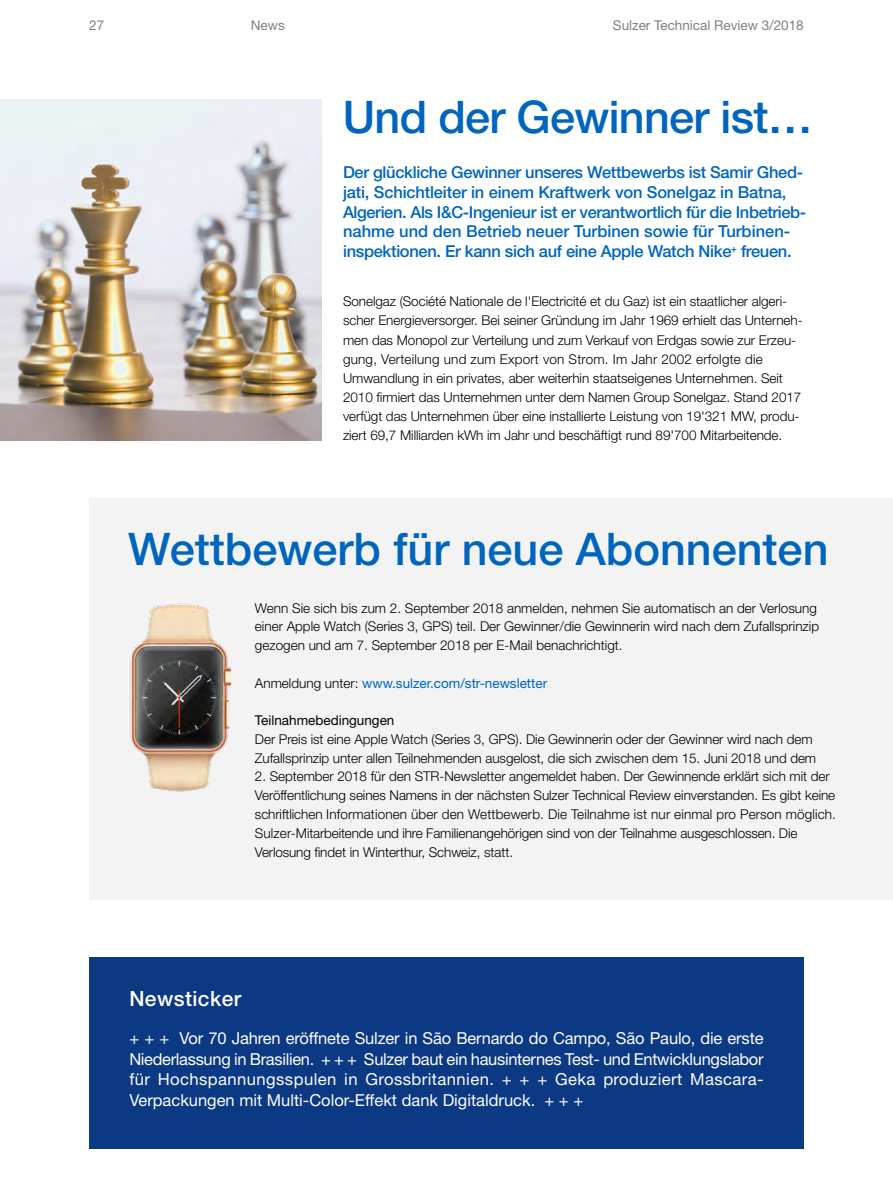
<style>
.page{position:relative;width:893px;height:1191px;background:#fff}
.page>*{position:absolute;margin:0;border:0;box-sizing:border-box;transform-origin:0 0}
.t1{font:500 45px "Helvetica Neue LT Std";color:#0065bf}
.t2{font:500 21px "Helvetica Neue LT Std";letter-spacing:.02em;color:#fff}
.t3{font:500 16.5px/19.8px "Helvetica Neue LT Std";letter-spacing:-.02em;color:#0065bf}
.t4{font:16.5px/20.7px "Helvetica Neue LT Std";color:#fff;text-align:justify}
.t5{font:300 13.5px/19.2px "Helvetica Neue LT Std";letter-spacing:-.005em;color:#000}
.t6{font:13.5px "Helvetica Neue LT Std";color:#0065bf}
.t7{font:13.5px "Helvetica Neue LT Std";color:#808080}
.t8{font:13.5px "Helvetica Neue LT Std";color:#000}
.s1{font-weight:300;color:#000}
</style>
<div class="page">
<div style="left:89px;top:497px;width:804px;height:402px;background:#f3f3f3"></div>
<img style="left:130px;top:603px;width:102px;height:189px">
<div style="left:89px;top:957px;width:715px;height:191px;background:#0c3984"></div>
<img style="left:0;top:100px;width:322px;height:340px">
<p class="t7" style="left:89px;top:17px;width:17px">27</p>
<p class="t7" style="left:251px;top:17px;width:35px">News</p>
<p class="t7" style="left:613px;top:17px;width:192px">Sulzer Technical Review 3/2018</p>
<h1 class="t1" style="left:343px;top:90px;width:471px">Und der Gewinner ist…</h1>
<p class="t3" style="left:343px;top:162px;width:465px">Der glückliche Gewinner unseres Wettbewerbs ist Samir Ghed&shy;jati, Schichtleiter in einem Kraftwerk von Sonelgaz in Batna, Algerien. Als I&amp;C-Ingenieur ist er verantwortlich für die Inbetrieb&shy;nahme und den Betrieb neuer Turbinen sowie für Turbinen&shy;inspektionen. Er kann sich auf eine Apple Watch Nike<sup>+</sup> freuen.</p>
<p class="t5" style="left:343px;top:291px;width:461px">Sonelgaz (Société Nationale de l'Electricité et du Gaz) ist ein staatlicher algeri&shy;scher Energieversorger. Bei seiner Gründung im Jahr 1969 erhielt das Unterneh&shy;men das Monopol zur Verteilung und zum Verkauf von Erdgas sowie zur Erzeu&shy;gung, Verteilung und zum Export von Strom. Im Jahr 2002 erfolgte die Umwandlung in ein privates, aber weiterhin staatseigenes Unternehmen. Seit 2010 firmiert das Unternehmen unter dem Namen Group Sonelgaz. Stand 2017 verfügt das Unternehmen über eine installierte Leistung von 19'321 MW, produ&shy;ziert 69,7 Milliarden kWh im Jahr und beschäftigt rund 89'700 Mitarbeitende.</p>
<h1 class="t1" style="left:128px;top:522px;width:702px">Wettbewerb für neue Abonnenten</h1>
<p class="t5" style="left:255px;top:598px;width:566px;line-height:18.8px">Wenn Sie sich bis zum 2. September 2018 anmelden, nehmen Sie automatisch an der Verlosung einer Apple Watch (Series 3, GPS) teil. Der Gewinner/die Gewinnerin wird nach dem Zufallsprinzip gezogen und am 7. September 2018 per E-Mail benachrichtigt.</p>
<p class="t6" style="left:255px;top:675px;width:294px"><span class="s1">Anmeldung unter:</span> www.sulzer.com/str-newsletter</p>
<p class="t8" style="left:255px;top:712px;width:141px">Teilnahmebedingungen</p>
<p class="t5" style="left:255px;top:729px;width:563px;line-height:18.8px">Der Preis ist eine Apple Watch (Series 3, GPS). Die Gewinnerin oder der Gewinner wird nach dem<br>Zufallsprinzip unter allen Teilnehmenden ausgelost, die sich zwischen dem 15. Juni 2018 und dem</p>
<p class="t5" style="left:255px;top:767px;width:583px;line-height:18.8px">2. September 2018 für den STR-Newsletter angemeldet haben. Der Gewinnende erklärt sich mit der Veröffentlichung seines Namens in der nächsten Sulzer Technical Review einverstanden. Es gibt keine schriftlichen Informationen über den Wettbewerb. Die Teilnahme ist nur einmal pro Person möglich.<br>Sulzer-Mitarbeitende und ihre Familienangehörigen sind von der Teilnahme ausgeschlossen. Die Verlosung findet in Winterthur, Schweiz, statt.</p>
<h2 class="t2" style="left:129px;top:985px;width:113px">Newsticker</h2>
<p class="t4" style="left:129px;top:1027px;width:636px">+ + + Vor 70 Jahren eröffnete Sulzer in São Bernardo do Campo, São Paulo, die erste Niederlassung in Brasilien. + + + Sulzer baut ein hausinternes Test- und Entwicklungslabor für Hochspannungsspulen in Grossbritannien. + + + Geka produziert Mascara-Verpackungen mit Multi-Color-Effekt dank Digitaldruck. + + +</p>
</div>
